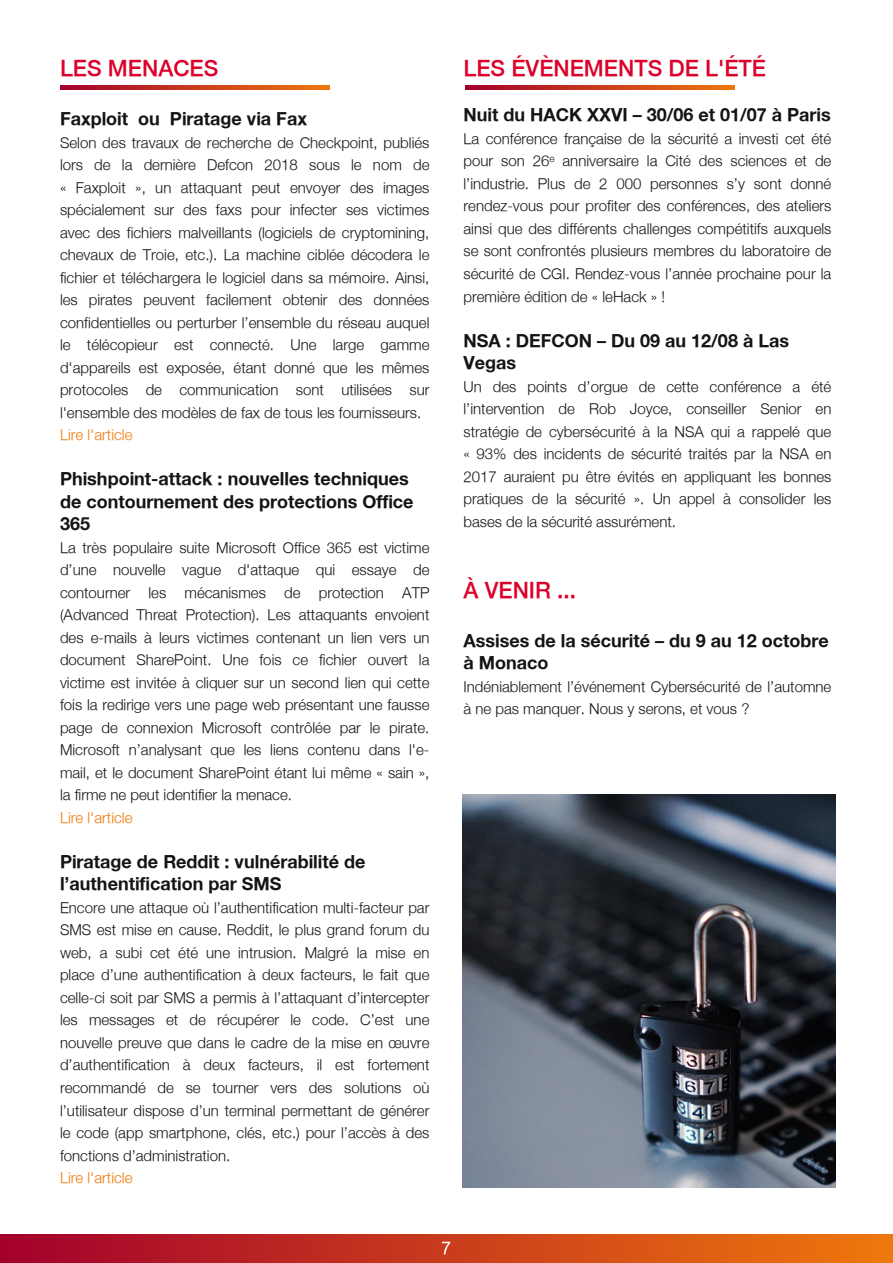
<style>
.page{position:relative;width:893px;height:1263px;background:#fff}
.page>*{position:absolute;margin:0;border:0;box-sizing:border-box;transform-origin:0 0}
.t1{font:500 22.5px "Helvetica Neue";color:#dc002a}
.t2{font:700 18px/22.5px "Helvetica Neue";color:#161413}
.t3{font:300 15px/22.5px "Helvetica Neue";color:#161413;text-align:justify}
.t4{font:300 15px "Helvetica Neue";color:#ef790c}
</style>
<div class="page">
<div style="left:0;top:1235px;width:893px;height:28px;background:linear-gradient(to right,#a3002c,#ee780c)"></div>
<svg style="left:60px;top:86px;width:269px;height:3px"></svg>
<svg style="left:465px;top:86px;width:270px;height:3px"></svg>
<img style="left:463px;top:795px;width:373px;height:392px">
<svg style="left:442px;top:1242px;width:8px;height:12px"></svg>
<h1 class="t1" style="left:60px;top:55px;width:160px">LES MENACES</h1>
<p class="t2" style="left:60px;top:107px;width:248px">Faxploit ou Piratage via Fax</p>
<p class="t3" style="left:60px;top:131px;width:371px">Selon des travaux de recherche de Checkpoint, publiés lors de la dernière Defcon 2018 sous le nom de « Faxploit », un attaquant peut envoyer des images spécialement sur des faxs pour infecter ses victimes avec des fichiers malveillants (logiciels de cryptomining, chevaux de Troie, etc.). La machine ciblée décodera le fichier et téléchargera le logiciel dans sa mémoire. Ainsi, les pirates peuvent facilement obtenir des données confidentielles ou perturber l’ensemble du réseau auquel le télécopieur est connecté. Une large gamme d'appareils est exposée, étant donné que les mêmes protocoles de communication sont utilisées sur l'ensemble des modèles de fax de tous les fournisseurs.</p>
<p class="t4" style="left:60px;top:426px;width:74px">Lire l'article</p>
<p class="t2" style="left:60px;top:467px;width:355px">Phishpoint‐attack : nouvelles techniques de contournement des protections Office<br>365</p>
<p class="t3" style="left:60px;top:536px;width:371px">La très populaire suite Microsoft Office 365 est victime d’une nouvelle vague d'attaque qui essaye de contourner les mécanismes de protection ATP (Advanced Threat Protection). Les attaquants envoient des e‐mails à leurs victimes contenant un lien vers un document SharePoint. Une fois ce fichier ouvert la victime est invitée à cliquer sur un second lien qui cette fois la redirige vers une page web présentant une fausse page de connexion Microsoft contrôlée par le pirate.<br>Microsoft n’analysant que les liens contenu dans l'e‐ mail, et le document SharePoint étant lui même « sain », la firme ne peut identifier la menace.</p>
<p class="t4" style="left:60px;top:808px;width:74px">Lire l'article</p>
<p class="t2" style="left:60px;top:850px;width:307px">Piratage de Reddit : vulnérabilité de l’authentification par SMS</p>
<p class="t3" style="left:60px;top:896px;width:371px">Encore une attaque où l’authentification multi‐facteur par SMS est mise en cause. Reddit, le plus grand forum du web, a subi cet été une intrusion. Malgré la mise en place d’une authentification à deux facteurs, le fait que celle‐ci soit par SMS a permis à l’attaquant d’intercepter les messages et de récupérer le code. C’est une nouvelle preuve que dans le cadre de la mise en œuvre d’authentification à deux facteurs, il est fortement recommandé de se tourner vers des solutions où l’utilisateur dispose d’un terminal permettant de générer le code (app smartphone, clés, etc.) pour l’accès à des fonctions d’administration.</p>
<p class="t4" style="left:60px;top:1168px;width:74px">Lire l'article</p>
<h1 class="t1" style="left:463px;top:55px;width:304px">LES ÉVÈNEMENTS DE L'ÉTÉ</h1>
<p class="t2" style="left:463px;top:103px;width:369px">Nuit du HACK XXVI – 30/06 et 01/07 à Paris</p>
<p class="t3" style="left:463px;top:127px;width:369px">La conférence française de la sécurité a investi cet été pour son 26<sup>e</sup> anniversaire la Cité des sciences et de l’industrie. Plus de 2 000 personnes s’y sont donné rendez‐vous pour profiter des conférences, des ateliers ainsi que des différents challenges compétitifs auxquels se sont confrontés plusieurs membres du laboratoire de sécurité de CGI. Rendez‐vous l’année prochaine pour la première édition de « leHack » !</p>
<p class="t2" style="left:463px;top:328px;width:327px">NSA : DEFCON – Du 09 au 12/08 à Las<br>Vegas</p>
<p class="t3" style="left:463px;top:375px;width:369px">Un des points d’orgue de cette conférence a été l’intervention de Rob Joyce, conseiller Senior en stratégie de cybersécurité à la NSA qui a rappelé que « 93% des incidents de sécurité traités par la NSA en 2017 auraient pu être évités en appliquant les bonnes pratiques de la sécurité ». Un appel à consolider les bases de la sécurité assurément.</p>
<h1 class="t1" style="left:463px;top:576px;width:114px">À VENIR ...</h1>
<p class="t2" style="left:463px;top:629px;width:367px">Assises de la sécurité – du 9 au 12 octobre à Monaco</p>
<p class="t3" style="left:463px;top:675px;width:369px">Indéniablement l’événement Cybersécurité de l’automne à ne pas manquer. Nous y serons, et vous ?</p>
</div>
